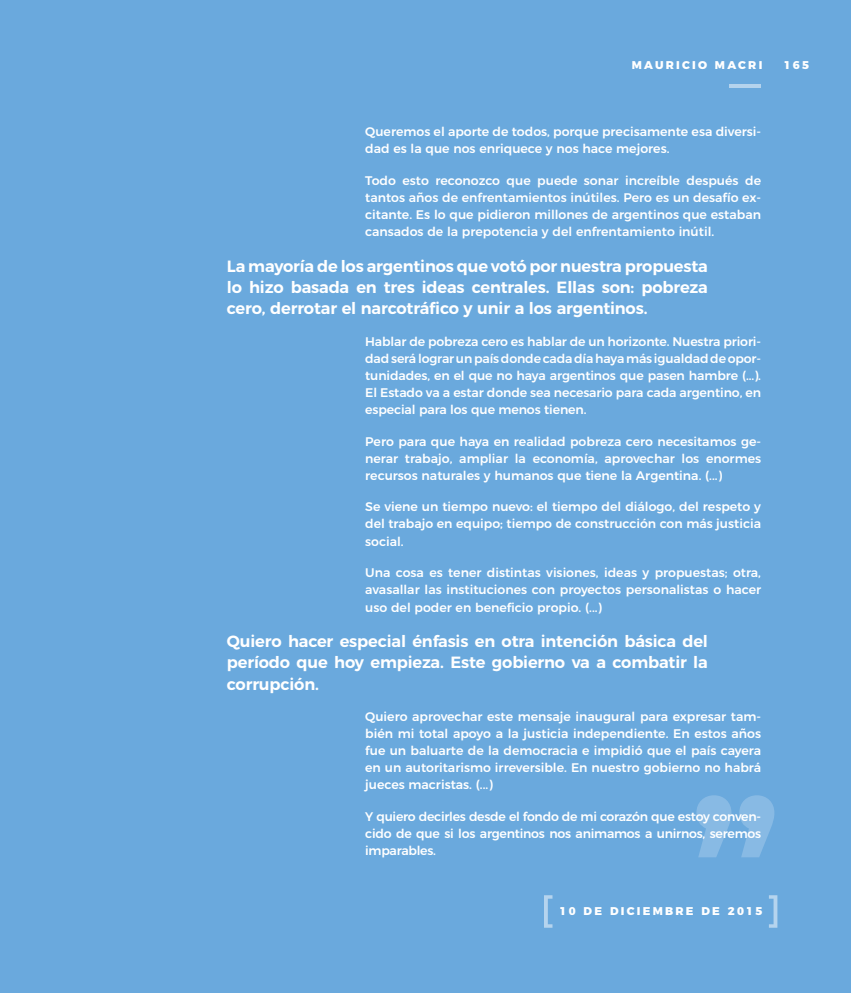
<style>
.page{position:relative;width:851px;height:993px;background:#fff}
.page>*{position:absolute;margin:0;border:0;box-sizing:border-box;transform-origin:0 0}
.t1{font:600 16.25px/21.2px "Montserrat";letter-spacing:-.01em;color:#fff;text-align:justify}
.t2{font:500 12.5px/17.1px "Montserrat";color:#fff;text-align:justify}
.t3{font:800 11.25px "Montserrat";letter-spacing:.2em;color:#fff}
</style>
<div class="page">
<div style="left:0;top:0;width:850px;height:992px;background:#6aa9dd"></div>
<svg style="left:696px;top:795px;width:78px;height:62px"></svg>
<hr style="left:729px;top:85px;width:32px;height:3px;background:#fff">
<svg style="left:544px;top:895px;width:8px;height:32px"></svg>
<svg style="left:769px;top:895px;width:8px;height:32px"></svg>
<p class="t3" style="left:631px;top:56px;width:132px">MAURICIO MACRI</p>
<p class="t3" style="left:783px;top:56px;width:27px">165</p>
<p class="t2" style="left:365px;top:122px;width:397px">Queremos el aporte de todos, porque precisamente esa diversi&shy;dad es la que nos enriquece y nos hace mejores.</p>
<p class="t2" style="left:365px;top:170px;width:397px">Todo esto reconozco que puede sonar increíble después de tantos años de enfrentamientos inútiles. Pero es un desafío ex&shy;citante. Es lo que pidieron millones de argentinos que estaban cansados de la prepotencia y del enfrentamiento inútil.</p>
<h1 class="t1" style="left:227px;top:254px;width:482px">La mayoría de los argentinos que votó por nuestra propuesta lo hizo basada en tres ideas centrales. Ellas son: pobreza cero, derrotar el narcotráfico y unir a los argentinos.</h1>
<p class="t2" style="left:365px;top:332px;width:397px">Hablar de pobreza cero es hablar de un horizonte. Nuestra priori&shy;dad será lograr un país donde cada día haya más igualdad de opor&shy;tunidades, en el que no haya argentinos que pasen hambre (...).<br>El Estado va a estar donde sea necesario para cada argentino, en especial para los que menos tienen.</p>
<p class="t2" style="left:365px;top:431px;width:397px">Pero para que haya en realidad pobreza cero necesitamos ge&shy;nerar trabajo, ampliar la economía, aprovechar los enormes recursos naturales y humanos que tiene la Argentina. (...)</p>
<p class="t2" style="left:365px;top:497px;width:397px">Se viene un tiempo nuevo: el tiempo del diálogo, del respeto y del trabajo en equipo; tiempo de construcción con más justicia social.</p>
<p class="t2" style="left:365px;top:562px;width:397px">Una cosa es tener distintas visiones, ideas y propuestas; otra, avasallar las instituciones con proyectos personalistas o hacer uso del poder en beneficio propio. (...)</p>
<h1 class="t1" style="left:227px;top:629px;width:482px">Quiero hacer especial énfasis en otra intención básica del período que hoy empieza. Este gobierno va a combatir la corrupción.</h1>
<p class="t2" style="left:365px;top:706px;width:397px">Quiero aprovechar este mensaje inaugural para expresar tam&shy;bién mi total apoyo a la justicia independiente. En estos años fue un baluarte de la democracia e impidió que el país cayera en un autoritarismo irreversible. En nuestro gobierno no habrá jueces macristas. (...)</p>
<p class="t2" style="left:365px;top:806px;width:397px">Y quiero decirles desde el fondo de mi corazón que estoy conven&shy;cido de que si los argentinos nos animamos a unirnos, seremos imparables.</p>
<p class="t3" style="left:559px;top:901px;width:204px">10 DE DICIEMBRE DE 2015</p>
</div>
